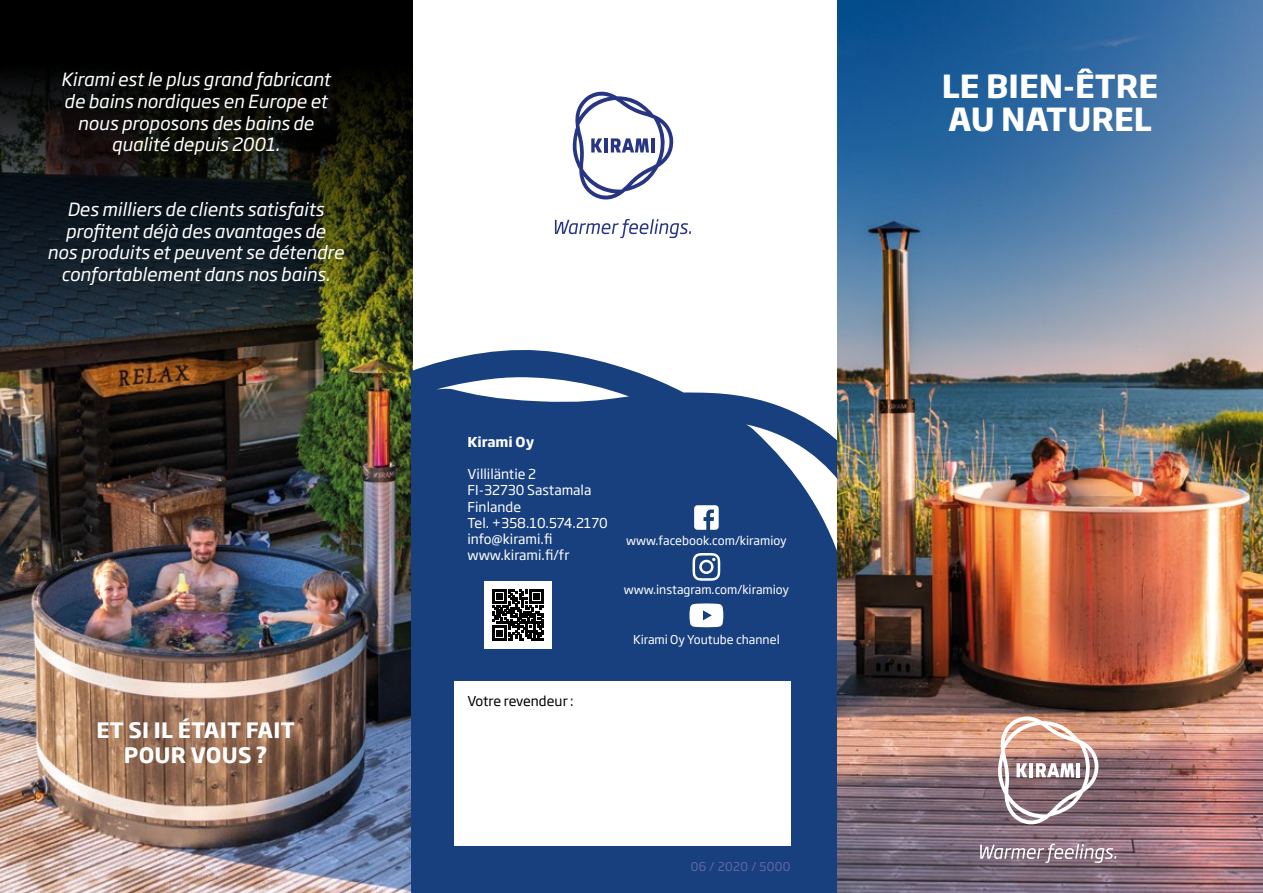
<style>
.page{position:relative;width:1263px;height:893px;background:#fff}
.page>*{position:absolute;margin:0;border:0;box-sizing:border-box;transform-origin:0 0}
.t1{font:700 31.5px/33px "Soho Gothic Pro";color:#fff}
.t2{font:700 21px/25.2px "Soho Gothic Pro";letter-spacing:.015em;color:#fff;text-align:center}
.t3{font:italic 18px/21.6px "Soho Gothic Pro";color:#fff;text-align:center}
.t4{font:13.5px/16.2px "Soho Gothic Pro";color:#fff}
.t5{font:13.5px "Soho Gothic Pro";letter-spacing:-.005em;color:#000}
.t6{font:700 13.5px "Soho Gothic Pro";color:#fff}
.t7{font:12px "Soho Gothic Pro";color:#fff}
.t8{font:12px "Soho Gothic Pro";letter-spacing:.03em;color:#6565a4}
</style>
<div class="page">
<img style="left:0;top:539px;width:412px;height:354px">
<img style="left:0;top:0;width:412px;height:539px">
<svg style="left:412px;top:345px;width:425px;height:548px;background:#33568d"></svg>
<svg style="left:555px;top:219px;width:136px;height:19px"></svg>
<svg style="left:573px;top:91px;width:100px;height:109px"></svg>
<div style="left:454px;top:682px;width:337px;height:164px;background:#fff"></div>
<div style="left:484px;top:581px;width:67px;height:67px;background:#fff"></div>
<img style="left:837px;top:0;width:426px;height:893px">
<svg style="left:980px;top:844px;width:136px;height:19px;background:#a08e99"></svg>
<svg style="left:998px;top:713px;width:101px;height:114px"></svg>
<svg style="left:692px;top:553px;width:28px;height:28px"></svg>
<svg style="left:694px;top:505px;width:25px;height:25px"></svg>
<svg style="left:689px;top:603px;width:34px;height:24px"></svg>
<svg style="left:493px;top:589px;width:50px;height:51px"></svg>
<p class="t3" style="left:61px;top:68px;width:271px">Kirami est le plus grand fabricant de bains nordiques en Europe et nous proposons des bains de qualité depuis 2001.</p>
<p class="t3" style="left:47px;top:198px;width:298px">Des milliers de clients satisfaits profitent déjà des avantages de<br>nos produits et peuvent se détendre confortablement dans nos bains.</p>
<p class="t2" style="left:96px;top:716px;width:200px">ET SI IL ÉTAIT FAIT<br>POUR VOUS ?</p>
<p class="t6" style="left:467px;top:431px;width:68px">Kirami Oy</p>
<p class="t4" style="left:467px;top:465px;width:142px">Villiläntie 2<br>FI-32730 Sastamala<br>Finlande<br>Tel. +358.10.574.2170 info@kirami.fi www.kirami.fi/fr</p>
<p class="t7" style="left:626px;top:531px;width:162px">www.facebook.com/kiramioy</p>
<p class="t7" style="left:624px;top:580px;width:167px">www.instagram.com/kiramioy</p>
<p class="t7" style="left:633px;top:630px;width:148px">Kirami Oy Youtube channel</p>
<p class="t5" style="left:467px;top:691px;width:108px">Votre revendeur :</p>
<p class="t8" style="left:691px;top:857px;width:101px">06 / 2020 / 5000</p>
<h1 class="t1" style="left:942px;top:68px;width:218px">LE BIEN-ÊTRE<br>AU NATUREL</h1>
</div>
